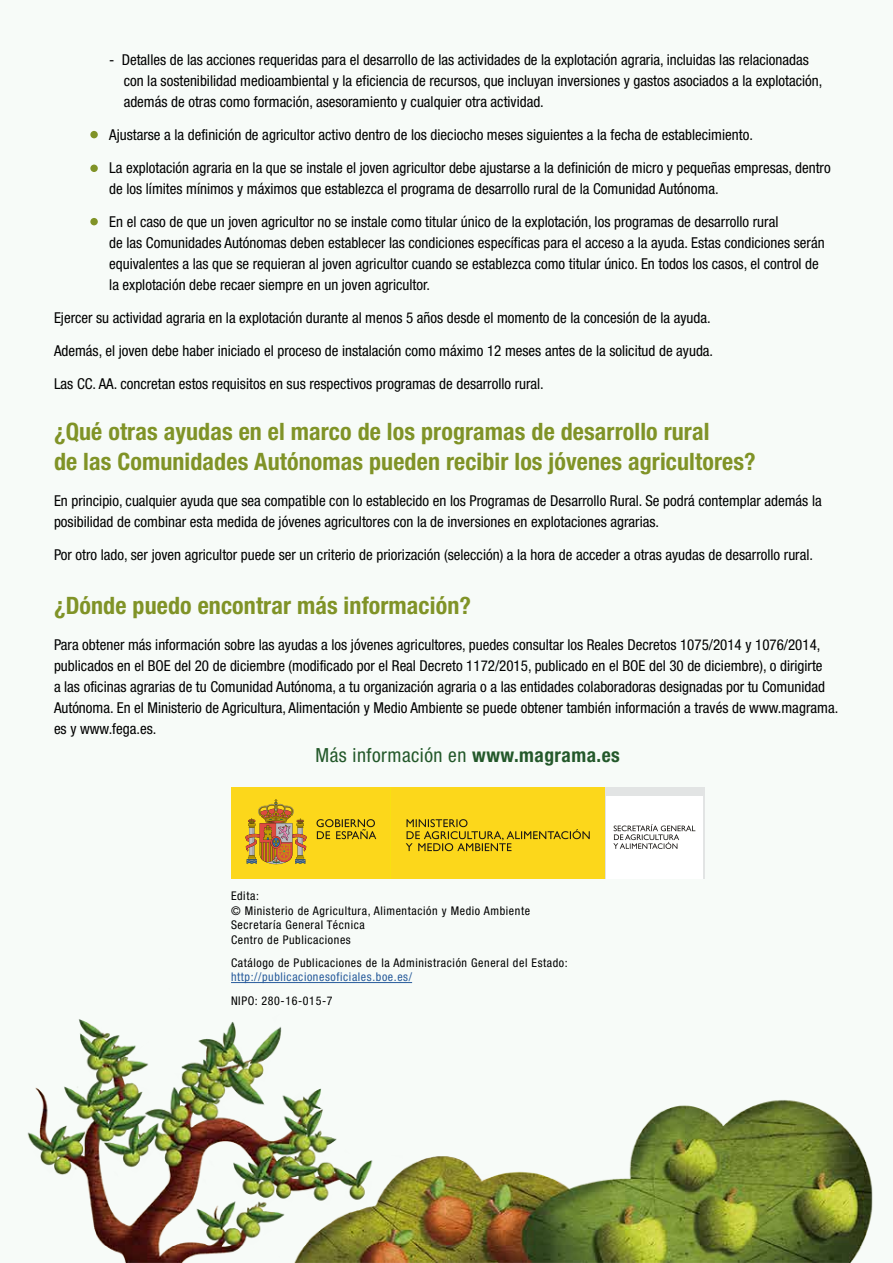
<style>
.page{position:relative;width:893px;height:1263px;background:#f7fbf8}
.page>*{position:absolute;margin:0;border:0;box-sizing:border-box;transform-origin:0 0}
.t1{font:700 condensed 24px/30px "Helvetica Neue";letter-spacing:.005em;color:#809327}
.t2{font:condensed 19.5px "Helvetica Neue";letter-spacing:.025em;color:#23582a}
.t3{font:condensed 15px/21px "Helvetica Neue";color:#000}
.t4{font:condensed 12px/14.4px "Helvetica Neue";letter-spacing:.05em;color:#000}
.t5{font:condensed 12px "Helvetica Neue";letter-spacing:.05em;color:#275b9b}
.s1{font-weight:700}
</style>
<div class="page">
<img style="left:27px;top:1019px;width:846px;height:244px">
<div style="left:387px;top:787px;width:7px;height:92px;background:#f9e011"></div>
<div style="left:391px;top:787px;width:214px;height:92px;background:#fcd71b"></div>
<svg style="left:406px;top:819px;width:184px;height:32px"></svg>
<div style="left:231px;top:787px;width:158px;height:92px;background:#fcd71b"></div>
<img style="left:245px;top:799px;width:62px;height:65px">
<svg style="left:317px;top:819px;width:59px;height:20px"></svg>
<div style="left:605px;top:787px;width:99px;height:92px;background:#e2e4e4"></div>
<div style="left:606px;top:796px;width:97px;height:82px;background:#fff"></div>
<svg style="left:613px;top:824px;width:82px;height:25px"></svg>
<hr style="left:231px;top:982px;width:181px;height:1px;background:#275b9b">
<div style="left:90px;top:131px;width:8px;height:7px;background:#809327;border-radius:50%"></div>
<div style="left:90px;top:165px;width:8px;height:7px;background:#809327;border-radius:50%"></div>
<div style="left:90px;top:218px;width:8px;height:7px;background:#809327;border-radius:50%"></div>
<p class="t3" style="left:124px;top:49px;width:700px;text-indent:-14px">- Detalles de las acciones requeridas para el desarrollo de las actividades de la explotación agraria, incluidas las relacionadas con la sostenibilidad medioambiental y la eficiencia de recursos, que incluyan inversiones y gastos asociados a la explotación, además de otras como formación, asesoramiento y cualquier otra actividad.</p>
<p class="t3" style="left:109px;top:124px;width:645px">Ajustarse a la definición de agricultor activo dentro de los dieciocho meses siguientes a la fecha de establecimiento.</p>
<p class="t3" style="left:109px;top:157px;width:723px">La explotación agraria en la que se instale el joven agricultor debe ajustarse a la definición de micro y pequeñas empresas, dentro de los límites mínimos y máximos que establezca el programa de desarrollo rural de la Comunidad Autónoma.</p>
<p class="t3" style="left:109px;top:211px;width:717px">En el caso de que un joven agricultor no se instale como titular único de la explotación, los programas de desarrollo rural<br>de las Comunidades Autónomas deben establecer las condiciones específicas para el acceso a la ayuda. Estas condiciones serán equivalentes a las que se requieran al joven agricultor cuando se establezca como titular único. En todos los casos, el control de la explotación debe recaer siempre en un joven agricultor.</p>
<p class="t3" style="left:54px;top:307px;width:658px">Ejercer su actividad agraria en la explotación durante al menos 5 años desde el momento de la concesión de la ayuda.</p>
<p class="t3" style="left:54px;top:340px;width:661px">Además, el joven debe haber iniciado el proceso de instalación como máximo 12 meses antes de la solicitud de ayuda.</p>
<p class="t3" style="left:54px;top:373px;width:491px">Las CC. AA. concretan estos requisitos en sus respectivos programas de desarrollo rural.</p>
<h1 class="t1" style="left:54px;top:416px;width:703px">¿Qué otras ayudas en el marco de los programas de desarrollo rural<br>de las Comunidades Autónomas pueden recibir los jóvenes agricultores?</h1>
<p class="t3" style="left:54px;top:490px;width:769px">En principio, cualquier ayuda que sea compatible con lo establecido en los Programas de Desarrollo Rural. Se podrá contemplar además la posibilidad de combinar esta medida de jóvenes agricultores con la de inversiones en explotaciones agrarias.</p>
<p class="t3" style="left:54px;top:544px;width:760px">Por otro lado, ser joven agricultor puede ser un criterio de priorización (selección) a la hora de acceder a otras ayudas de desarrollo rural.</p>
<h1 class="t1" style="left:54px;top:590px;width:419px">¿Dónde puedo encontrar más información?</h1>
<p class="t3" style="left:54px;top:634px;width:786px">Para obtener más información sobre las ayudas a los jóvenes agricultores, puedes consultar los Reales Decretos 1075/2014 y 1076/2014, publicados en el BOE del 20 de diciembre (modificado por el Real Decreto 1172/2015, publicado en el BOE del 30 de diciembre), o dirigirte<br>a las oficinas agrarias de tu Comunidad Autónoma, a tu organización agraria o a las entidades colaboradoras designadas por tu Comunidad Autónoma. En el Ministerio de Agricultura, Alimentación y Medio Ambiente se puede obtener también información a través de www.magrama. es y www.fega.es.</p>
<h2 class="t2" style="left:316px;top:744px;width:306px">Más información en <span class="s1">www.magrama.es</span></h2>
<p class="t4" style="left:231px;top:889px;width:301px">Edita:<br>© Ministerio de Agricultura, Alimentación y Medio Ambiente<br>Secretaría General Técnica<br>Centro de Publicaciones</p>
<p class="t4" style="left:231px;top:955px;width:338px">Catálogo de Publicaciones de la Administración General del Estado:</p>
<p class="t5" style="left:231px;top:970px;width:183px">http://publicacionesoficiales.boe.es/</p>
<p class="t4" style="left:231px;top:993px;width:103px">NIPO: 280-16-015-7</p>
</div>
